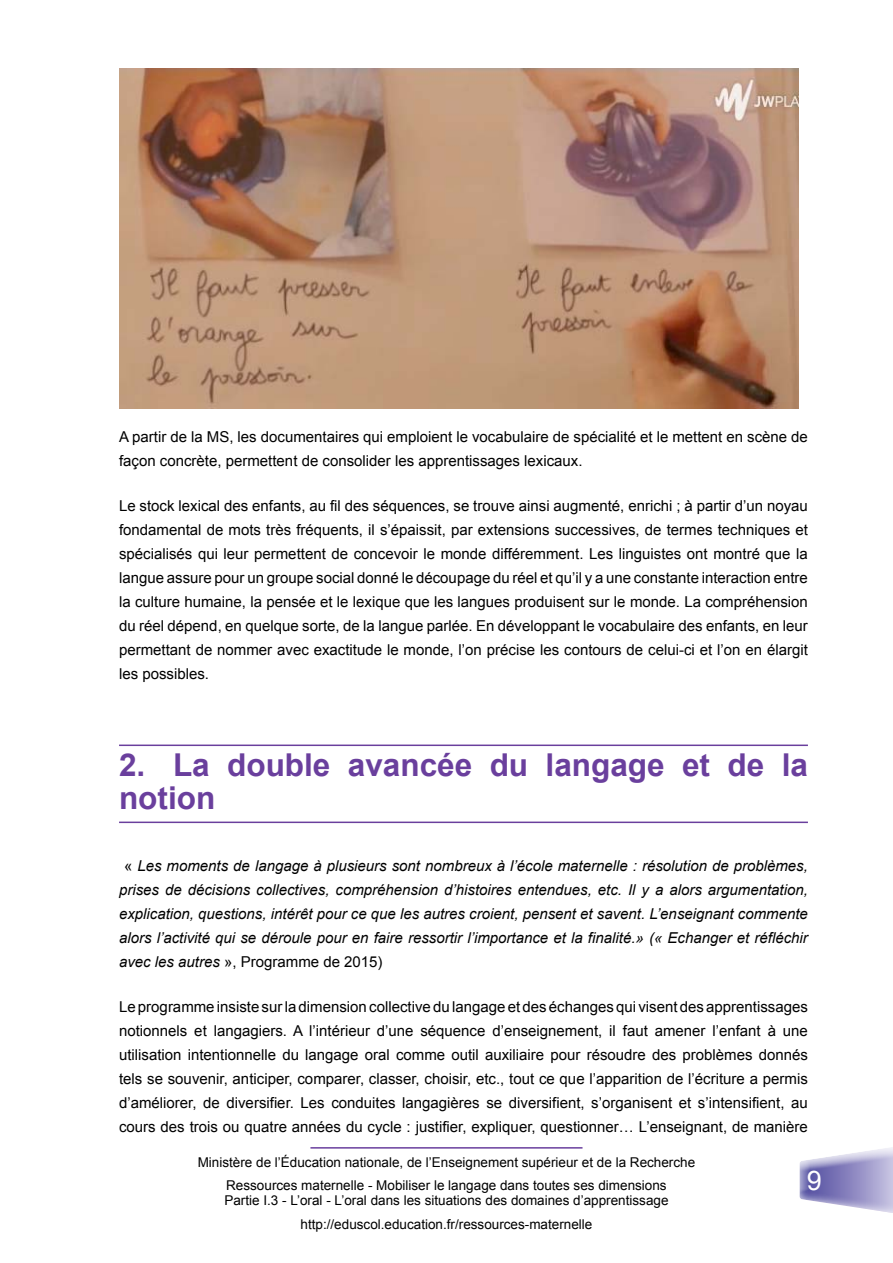
<style>
.page{position:relative;width:893px;height:1263px;background:#fff}
.page>*{position:absolute;margin:0;border:0;box-sizing:border-box;transform-origin:0 0}
.t1{font:700 31.5px/33px "Arial";color:#6a3f9d}
.t2{font:27px "Arial";color:#fff}
.t3{font:15px/24px "Arial";color:#000;text-align:justify}
.t4{font:italic 15px/24px "Arial";color:#000;text-align:justify}
.t5{font:13.5px/23.5px "Arial";color:#000;text-align:center}
.s1{font-style:normal}
</style>
<div class="page">
<div style="left:791px;top:1144px;width:102px;height:73px;background:#6a3f9d;opacity:.75"></div>
<hr style="left:310px;top:1147px;width:272px;height:1px;background:#6a3f9d">
<hr style="left:119px;top:744px;width:689px;height:2px;background:#6a3f9d">
<hr style="left:119px;top:821px;width:689px;height:2px;background:#6a3f9d">
<img style="left:119px;top:68px;width:679px;height:341px">
<p class="t3" style="left:119px;top:425px;width:690px">A partir de la MS, les documentaires qui emploient le vocabulaire de spécialité et le mettent en scène de façon concrète, permettent de consolider les apprentissages lexicaux.</p>
<p class="t3" style="left:119px;top:494px;width:690px">Le stock lexical des enfants, au fil des séquences, se trouve ainsi augmenté, enrichi ; à partir d’un noyau fondamental de mots très fréquents, il s’épaissit, par extensions successives, de termes techniques et spécialisés qui leur permettent de concevoir le monde différemment. Les linguistes ont montré que la langue assure pour un groupe social donné le découpage du réel et qu’il y a une constante interaction entre la culture humaine, la pensée et le lexique que les langues produisent sur le monde. La compréhension du réel dépend, en quelque sorte, de la langue parlée. En développant le vocabulaire des enfants, en leur permettant de nommer avec exactitude le monde, l’on précise les contours de celui-ci et l’on en élargit les possibles.</p>
<h1 class="t1" style="left:119px;top:749px;width:690px">2. La double avancée du langage et de la notion</h1>
<p class="t4" style="left:119px;top:854px;width:690px;text-indent:5px"><span class="s1">«</span> Les moments de langage à plusieurs sont nombreux à l’école maternelle : résolution de problèmes, prises de décisions collectives, compréhension d’histoires entendues, etc. Il y a alors argumentation, explication, questions, intérêt pour ce que les autres croient, pensent et savent. L’enseignant commente alors l’activité qui se déroule pour en faire ressortir l’importance et la finalité.» (« Echanger et réfléchir avec les autres <span class="s1">», Programme de 2015)</span></p>
<p class="t3" style="left:119px;top:995px;width:690px">Le programme insiste sur la dimension collective du langage et des échanges qui visent des apprentissages notionnels et langagiers. A l’intérieur d’une séquence d’enseignement, il faut amener l’enfant à une utilisation intentionnelle du langage oral comme outil auxiliaire pour résoudre des problèmes donnés tels se souvenir, anticiper, comparer, classer, choisir, etc., tout ce que l’apparition de l’écriture a permis d’améliorer, de diversifier. Les conduites langagières se diversifient, s’organisent et s’intensifient, au cours des trois ou quatre années du cycle : justifier, expliquer, questionner… L’enseignant, de manière</p>
<p class="t5" style="left:198px;top:1150px;width:499px">Ministère de l’Éducation nationale, de l’Enseignement supérieur et de la Recherche<br>Ressources maternelle - Mobiliser le langage dans toutes ses dimensions</p>
<p class="t5" style="left:224px;top:1189px;width:446px">Partie I.3 - L’oral - L’oral dans les situations des domaines d’apprentissage http://eduscol.education.fr/ressources-maternelle</p>
<h2 class="t2" style="left:807px;top:1162px;width:17px">9</h2>
</div>
